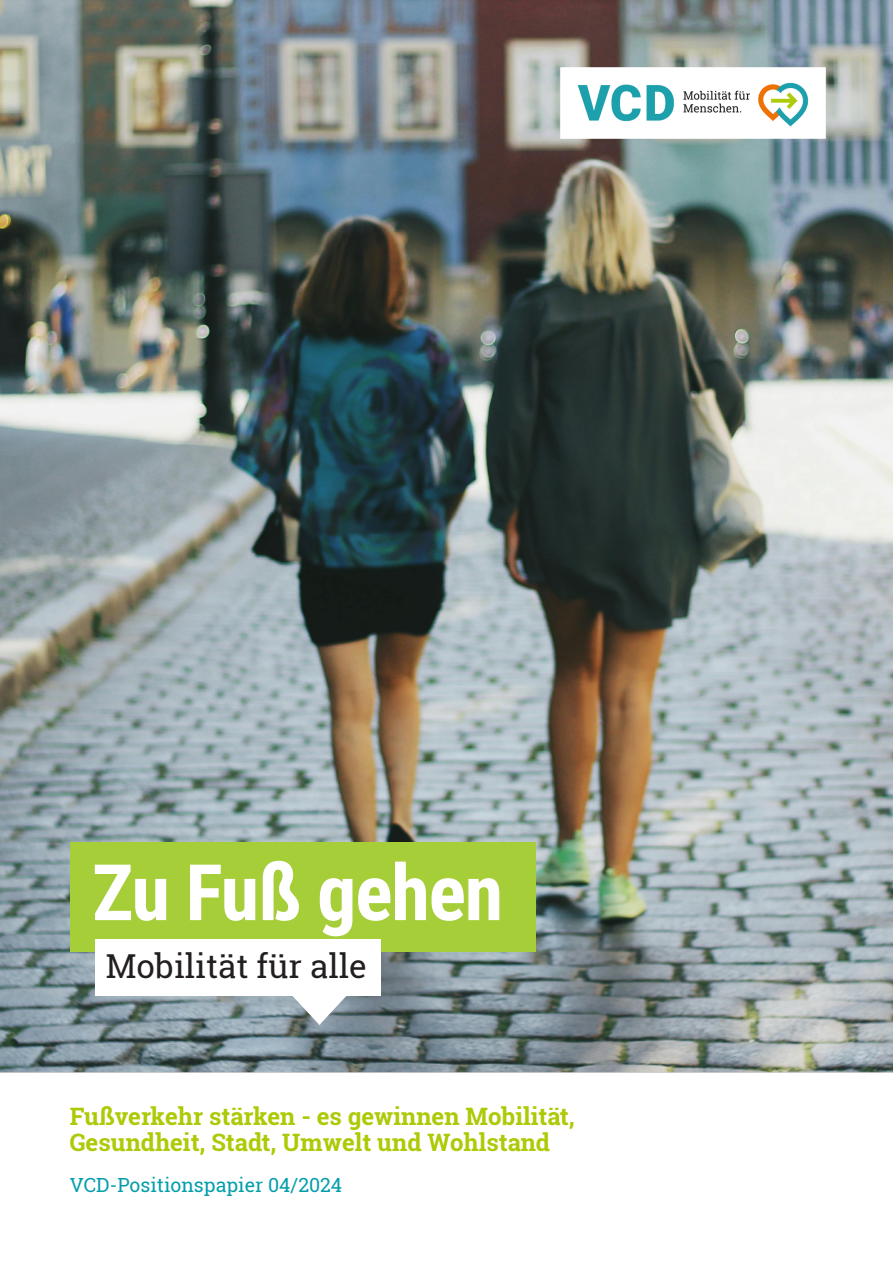
<style>
.page{position:relative;width:893px;height:1263px;background:#fff}
.page>*{position:absolute;margin:0;border:0;box-sizing:border-box;transform-origin:0 0}
.t1{font:700 78px "Roboto Condensed";letter-spacing:-.015em;color:#fff}
.t2{font:33px "Roboto Slab";color:#231f20}
.t3{font:700 24px/26px "Roboto Slab";color:#aec905}
.t4{font:19.5px "Roboto Slab";color:#049eab}
</style>
<div class="page">
<img style="left:0;top:0;width:893px;height:1073px">
<img style="left:561px;top:68px;width:264px;height:70px">
<div style="left:70px;top:842px;width:465px;height:110px;background:#a6ce39"></div>
<div style="left:95px;top:939px;width:286px;height:57px;background:#fff"></div>
<svg style="left:280px;top:996px;width:79px;height:29px"></svg>
<h1 class="t1" style="left:92px;top:862px;width:413px">Zu Fuß gehen</h1>
<h2 class="t2" style="left:106px;top:943px;width:263px">Mobilität für alle</h2>
<p class="t3" style="left:70px;top:1102px;width:506px">Fußverkehr stärken - es gewinnen Mobilität,<br>Gesundheit, Stadt, Umwelt und Wohlstand</p>
<p class="t4" style="left:70px;top:1172px;width:274px">VCD-Positionspapier 04/2024</p>
</div>
